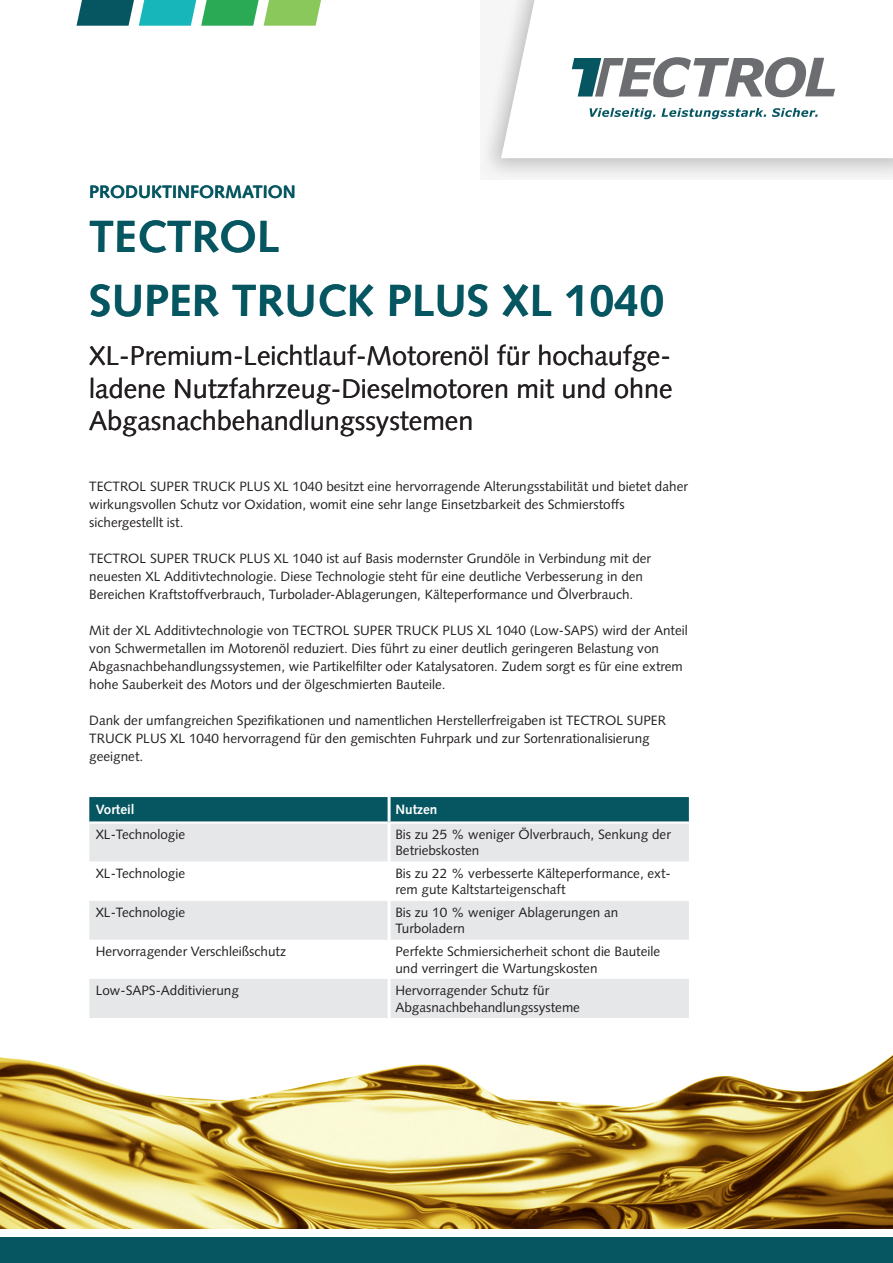
<style>
.page{position:relative;width:893px;height:1263px;background:#fff}
.page>*{position:absolute;margin:0;border:0;box-sizing:border-box;transform-origin:0 0}
.Produktname{font:700 45px "Syntax LT Std";color:#055661}
.Produktname-2{font:27px/32.4px "Syntax LT Std";color:#231f20;text-align:justify}
.Kopfzeile{font:700 18px "Syntax LT Std";color:#055661}
.Copy{font:13.5px/18px "Syntax LT Std";color:#231f20}
.ENE-Tabelle-Normal{font:13.5px/16.2px "Syntax LT Std";color:#231f20}
.ENE-Tabelle-Headline{font:700 13.5px "Syntax LT Std";color:#fff}
</style>
<div class="page">
<svg style="left:483px;top:71px;width:410px;height:107px"></svg>
<svg style="left:501px;top:0;width:392px;height:158px"></svg>
<svg style="left:590px;top:108px;width:65px;height:11px"></svg>
<svg style="left:661px;top:108px;width:105px;height:11px"></svg>
<svg style="left:772px;top:108px;width:46px;height:9px"></svg>
<svg style="left:572px;top:57px;width:263px;height:40px"></svg>
<svg style="left:77px;top:0;width:244px;height:26px;background:#53ae88"></svg>
<div style="left:0;top:1237px;width:893px;height:26px;background:#055661"></div>
<div style="left:89px;top:797px;width:600px;height:24px;background:#055661"></div>
<div style="left:89px;top:824px;width:600px;height:194px;background:#e6e7e9"></div>
<svg style="left:89px;top:862px;width:600px;height:117px"></svg>
<hr style="left:388px;top:797px;width:3px;height:24px;background:#fff">
<hr style="left:388px;top:824px;width:3px;height:38px;background:#fff">
<hr style="left:388px;top:862px;width:3px;height:39px;background:#fff">
<hr style="left:388px;top:901px;width:3px;height:39px;background:#fff">
<hr style="left:388px;top:940px;width:3px;height:39px;background:#fff">
<hr style="left:388px;top:979px;width:3px;height:39px;background:#fff">
<img style="left:0;top:1055px;width:893px;height:174px">
<p class="Kopfzeile" style="left:89px;top:182px;width:208px">PRODUKTINFORMATION</p>
<p class="Produktname" style="left:89px;top:211px;width:191px">TECTROL</p>
<p class="Produktname" style="left:89px;top:274px;width:577px">SUPER TRUCK PLUS XL 1040</p>
<p class="Produktname-2" style="left:89px;top:340px;width:585px">XL-Premium-Leichtlauf-Motorenöl für hochaufge&shy;ladene Nutzfahrzeug-Dieselmotoren mit und ohne Abgasnachbehandlungssystemen</p>
<p class="Copy" style="left:89px;top:477px;width:600px">TECTROL SUPER TRUCK PLUS XL 1040 besitzt eine hervorragende Alterungsstabilität und bietet daher wirkungsvollen Schutz vor Oxidation, womit eine sehr lange Einsetzbarkeit des Schmierstoffs sichergestellt ist.</p>
<p class="Copy" style="left:89px;top:549px;width:563px">TECTROL SUPER TRUCK PLUS XL 1040 ist auf Basis modernster Grundöle in Verbindung mit der neuesten XL Additivtechnologie. Diese Technologie steht für eine deutliche Verbesserung in den<br>Bereichen Kraftstoffverbrauch, Turbolader-Ablagerungen, Kälteperformance und Ölverbrauch.</p>
<p class="Copy" style="left:89px;top:621px;width:600px">Mit der XL Additivtechnologie von TECTROL SUPER TRUCK PLUS XL 1040 (Low-SAPS) wird der Anteil von Schwermetallen im Motorenöl reduziert. Dies führt zu einer deutlich geringeren Belastung von Abgasnachbehandlungssystemen, wie Partikelfilter oder Katalysatoren. Zudem sorgt es für eine extrem hohe Sauberkeit des Motors und der ölgeschmierten Bauteile.</p>
<p class="Copy" style="left:89px;top:711px;width:578px">Dank der umfangreichen Spezifikationen und namentlichen Herstellerfreigaben ist TECTROL SUPER<br>TRUCK PLUS XL 1040 hervorragend für den gemischten Fuhrpark und zur Sortenrationalisierung geeignet.</p>
<p class="ENE-Tabelle-Headline" style="left:96px;top:801px;width:41px">Vorteil</p>
<p class="ENE-Tabelle-Headline" style="left:395px;top:801px;width:43px">Nutzen</p>
<p class="ENE-Tabelle-Normal" style="left:96px;top:826px;width:91px">XL-Technologie</p>
<p class="ENE-Tabelle-Normal" style="left:395px;top:826px;width:277px">Bis zu 25 % weniger Ölverbrauch, Senkung der<br>Betriebskosten</p>
<p class="ENE-Tabelle-Normal" style="left:96px;top:865px;width:91px">XL-Technologie</p>
<p class="ENE-Tabelle-Normal" style="left:395px;top:865px;width:277px">Bis zu 22 % verbesserte Kälteperformance, ext&shy;rem gute Kaltstarteigenschaft</p>
<p class="ENE-Tabelle-Normal" style="left:96px;top:904px;width:91px">XL-Technologie</p>
<p class="ENE-Tabelle-Normal" style="left:395px;top:904px;width:224px">Bis zu 10 % weniger Ablagerungen an<br>Turboladern</p>
<p class="ENE-Tabelle-Normal" style="left:96px;top:943px;width:192px">Hervorragender Verschleißschutz</p>
<p class="ENE-Tabelle-Normal" style="left:395px;top:943px;width:266px">Perfekte Schmiersicherheit schont die Bauteile und verringert die Wartungskosten</p>
<p class="ENE-Tabelle-Normal" style="left:96px;top:983px;width:145px">Low-SAPS-Additivierung</p>
<p class="ENE-Tabelle-Normal" style="left:395px;top:983px;width:186px">Hervorragender Schutz für<br>Abgasnachbehandlungssysteme</p>
</div>
